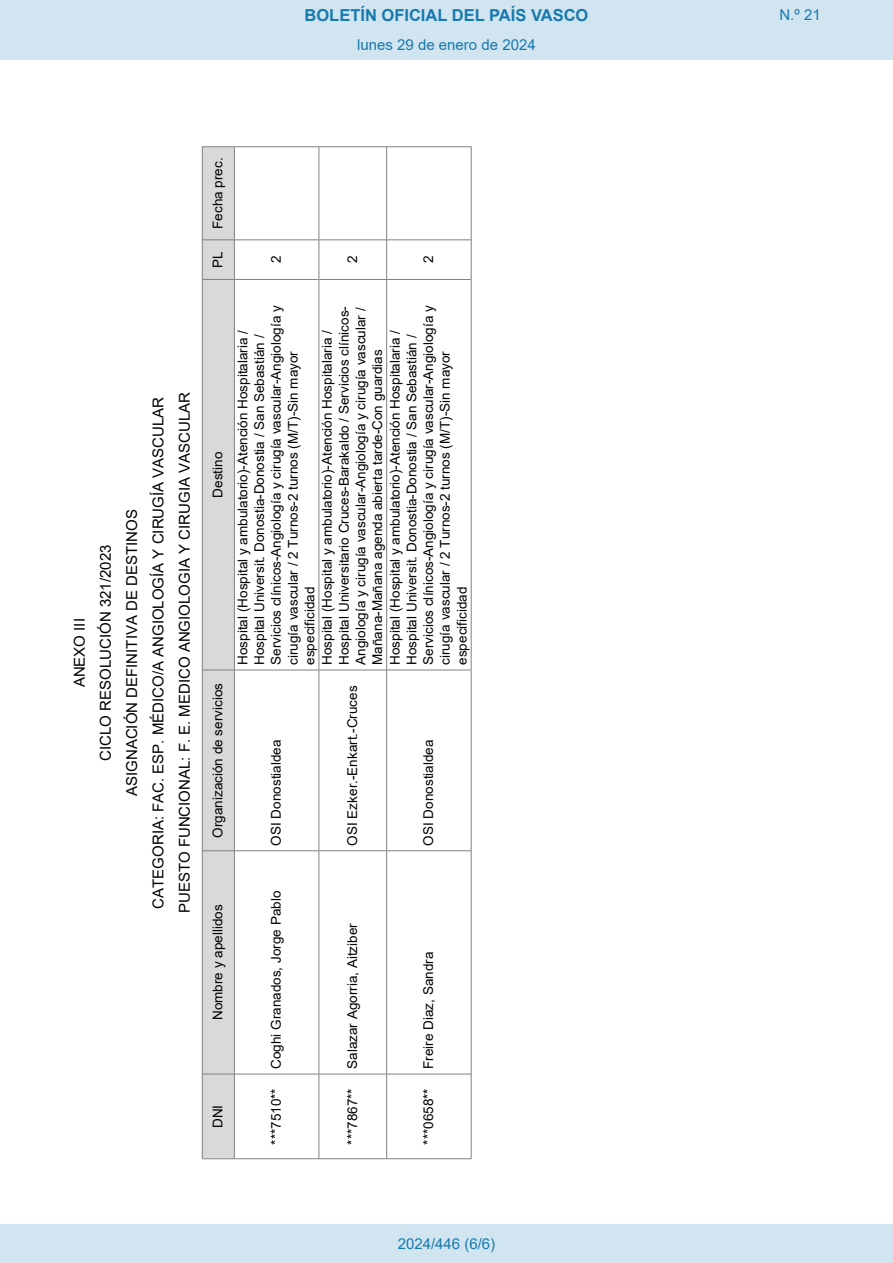
<style>
.page{position:relative;width:893px;height:1263px;background:#fff}
.page>*{position:absolute;margin:0;border:0;box-sizing:border-box;transform-origin:0 0}
.t1{font:700 16.5px "Arial";color:#1879ad}
.t2{font:15px/26.2px "Arial";color:#000;text-align:center}
.Paginacion_Centro{font:15px "Arial";color:#1879ad}
.t3{font:13.5px/16.8px "Arial";color:#000}
</style>
<div class="page">
<div style="left:203px;top:1074px;width:31px;height:84px;background:#d9d9d9"></div>
<div style="left:203px;top:851px;width:31px;height:223px;background:#d9d9d9"></div>
<div style="left:203px;top:670px;width:31px;height:180px;background:#d9d9d9"></div>
<div style="left:203px;top:280px;width:31px;height:390px;background:#d9d9d9"></div>
<div style="left:203px;top:240px;width:31px;height:39px;background:#d9d9d9"></div>
<div style="left:203px;top:147px;width:31px;height:92px;background:#d9d9d9"></div>
<hr style="left:203px;top:1158px;width:268px;height:1px;background:#808080">
<hr style="left:203px;top:1074px;width:31px;height:1px;background:#808080">
<hr style="left:235px;top:1074px;width:84px;height:1px;background:#808080">
<hr style="left:319px;top:1074px;width:67px;height:1px;background:#808080">
<hr style="left:387px;top:1074px;width:84px;height:1px;background:#808080">
<hr style="left:203px;top:850px;width:31px;height:1px;background:#808080">
<hr style="left:235px;top:850px;width:84px;height:1px;background:#808080">
<hr style="left:319px;top:850px;width:67px;height:1px;background:#808080">
<hr style="left:387px;top:850px;width:84px;height:1px;background:#808080">
<hr style="left:203px;top:670px;width:31px;height:1px;background:#808080">
<hr style="left:235px;top:670px;width:84px;height:1px;background:#808080">
<hr style="left:319px;top:670px;width:67px;height:1px;background:#808080">
<hr style="left:387px;top:670px;width:84px;height:1px;background:#808080">
<hr style="left:203px;top:279px;width:31px;height:1px;background:#808080">
<hr style="left:235px;top:279px;width:84px;height:1px;background:#808080">
<hr style="left:319px;top:279px;width:67px;height:1px;background:#808080">
<hr style="left:387px;top:279px;width:84px;height:1px;background:#808080">
<hr style="left:203px;top:239px;width:31px;height:1px;background:#808080">
<hr style="left:235px;top:239px;width:84px;height:1px;background:#808080">
<hr style="left:319px;top:239px;width:67px;height:1px;background:#808080">
<hr style="left:387px;top:239px;width:84px;height:1px;background:#808080">
<hr style="left:203px;top:146px;width:268px;height:1px;background:#808080">
<hr style="left:202px;top:146px;width:1px;height:1013px;background:#808080">
<hr style="left:234px;top:147px;width:1px;height:1011px;background:#808080">
<hr style="left:319px;top:147px;width:1px;height:1011px;background:#808080">
<hr style="left:386px;top:147px;width:1px;height:1011px;background:#808080">
<hr style="left:471px;top:146px;width:1px;height:1013px;background:#808080">
<div style="left:0;top:0;width:893px;height:60px;background:#d0e5f0"></div>
<div style="left:0;top:1225px;width:893px;height:38px;background:#d0e5f0"></div>
<p class="t1" style="left:305px;top:3px;width:285px">BOLETÍN OFICIAL DEL PAÍS VASCO</p>
<p class="Paginacion_Centro" style="left:779px;top:5px;width:43px">N.º 21</p>
<p class="Paginacion_Centro" style="left:357px;top:35px;width:180px">lunes 29 de enero de 2024</p>
<p class="t2" style="left:66px;top:913px;width:522px;rotate:-90deg">ANEXO III<br>CICLO RESOLUCIÓN 321/2023<br>ASIGNACIÓN DEFINITIVA DE DESTINOS<br>CATEGORIA: FAC. ESP. MÉDICO/A ANGIOLOGÍA Y CIRUGÍA VASCULAR PUESTO FUNCIONAL: F. E. MEDICO ANGIOLOGIA Y CIRUGIA VASCULAR</p>
<p class="t3" style="left:209px;top:229px;width:73px;rotate:-90deg">Fecha prec.</p>
<p class="t3" style="left:209px;top:268px;width:18px;rotate:-90deg">PL</p>
<p class="t3" style="left:268px;top:263px;width:9px;rotate:-90deg">2</p>
<p class="t3" style="left:344px;top:263px;width:9px;rotate:-90deg">2</p>
<p class="t3" style="left:420px;top:263px;width:9px;rotate:-90deg">2</p>
<p class="t3" style="left:209px;top:498px;width:47px;rotate:-90deg">Destino</p>
<p class="t3" style="left:209px;top:838px;width:156px;rotate:-90deg">Organización de servicios</p>
<p class="t3" style="left:234px;top:665px;width:361px;rotate:-90deg">Hospital (Hospital y ambulatorio)-Atención Hospitalaria / Hospital Universit. Donostia-Donostia / San Sebastián / Servicios clínicos-Angiología y cirugía vascular-Angiología y cirugía vascular / 2 Turnos-2 turnos (M/T)-Sin mayor especificidad</p>
<p class="t3" style="left:386px;top:665px;width:361px;rotate:-90deg">Hospital (Hospital y ambulatorio)-Atención Hospitalaria / Hospital Universit. Donostia-Donostia / San Sebastián / Servicios clínicos-Angiología y cirugía vascular-Angiología y cirugía vascular / 2 Turnos-2 turnos (M/T)-Sin mayor especificidad</p>
<p class="t3" style="left:319px;top:665px;width:360px;rotate:-90deg">Hospital (Hospital y ambulatorio)-Atención Hospitalaria / Hospital Universitario Cruces-Barakaldo / Servicios clínicos-Angiología y cirugía vascular-Angiología y cirugía vascular / Mañana-Mañana agenda abierta tarde-Con guardias</p>
<p class="t3" style="left:268px;top:845px;width:107px;rotate:-90deg">OSI Donostialdea</p>
<p class="t3" style="left:344px;top:845px;width:161px;rotate:-90deg">OSI Ezker.-Enkart.-Cruces</p>
<p class="t3" style="left:420px;top:845px;width:107px;rotate:-90deg">OSI Donostialdea</p>
<p class="t3" style="left:209px;top:1020px;width:117px;rotate:-90deg">Nombre y apellidos</p>
<p class="t3" style="left:209px;top:1128px;width:25px;rotate:-90deg">DNI</p>
<p class="t3" style="left:268px;top:1069px;width:179px;rotate:-90deg">Coghi Granados, Jorge Pablo</p>
<p class="t3" style="left:268px;top:1144px;width:58px;rotate:-90deg">***7510**</p>
<p class="t3" style="left:344px;top:1069px;width:147px;rotate:-90deg">Salazar Agorria, Aitziber</p>
<p class="t3" style="left:344px;top:1144px;width:58px;rotate:-90deg">***7867**</p>
<p class="t3" style="left:420px;top:1069px;width:119px;rotate:-90deg">Freire Diaz, Sandra</p>
<p class="t3" style="left:420px;top:1144px;width:58px;rotate:-90deg">***0658**</p>
<p class="Paginacion_Centro" style="left:398px;top:1234px;width:99px">2024/446 (6/6)</p>
</div>
